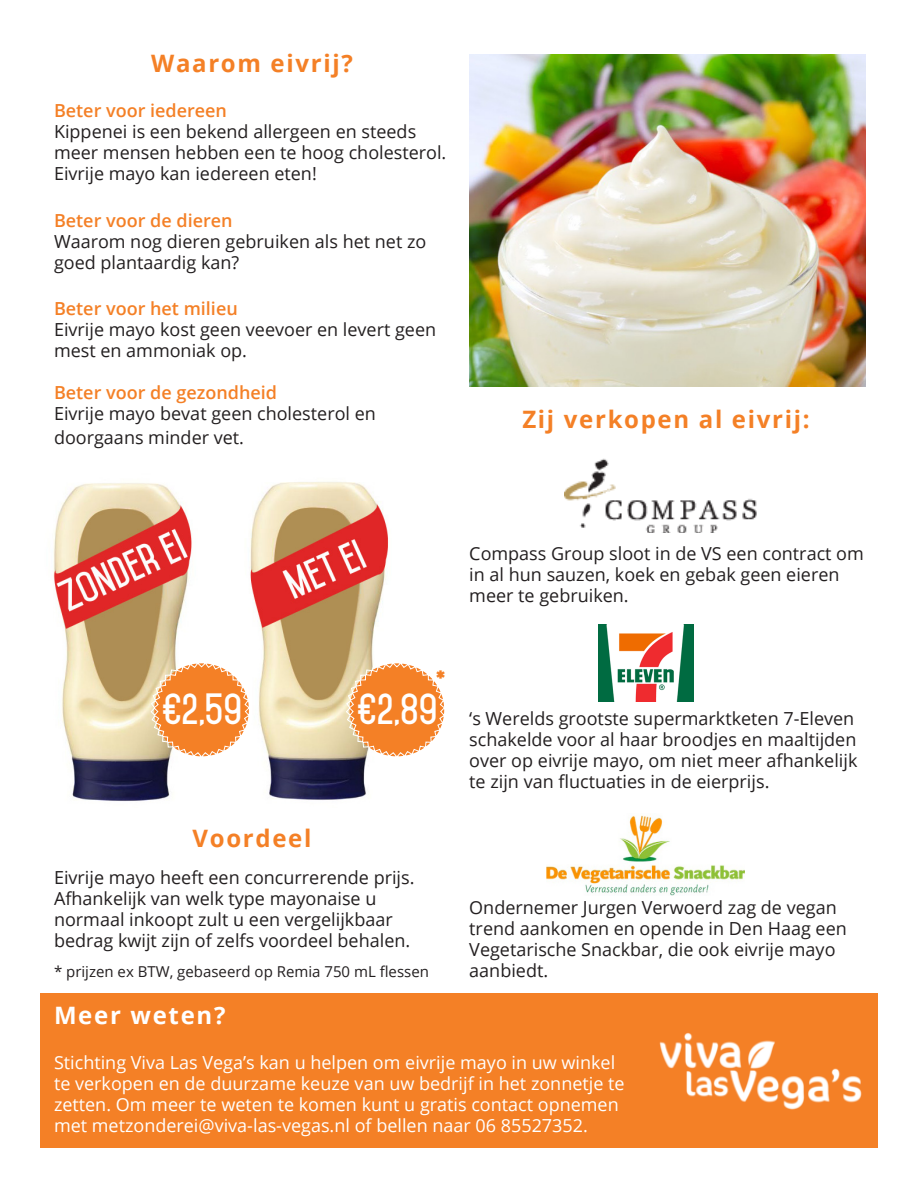
<style>
.page{position:relative;width:918px;height:1188px;background:#fff}
.page>*{position:absolute;margin:0;border:0;box-sizing:border-box;transform-origin:0 0}
.t1{font:700 37.5px "Mohave";color:#fff}
.t2{font:700 37.5px "Mohave";color:#f48026}
.t3{font:700 24px "Open Sans";letter-spacing:.07em;color:#f48026}
.t4{font:700 24px "Open Sans";letter-spacing:.07em;color:#fff}
.t5{font:18px/21px "Open Sans";color:#231f20}
.t6{font:18px/21px "Open Sans";color:#fff}
.t7{font:600 18px "Open Sans";color:#f48026}
.t8{font:15px "Open Sans";color:#231f20}
</style>
<div class="page">
<div style="left:40px;top:994px;width:838px;height:154px;background:#f48026"></div>
<img style="left:469px;top:54px;width:396px;height:333px">
<img style="left:659px;top:1033px;width:203px;height:77px">
<img style="left:250px;top:482px;width:138px;height:318px">
<img style="left:53px;top:483px;width:139px;height:318px">
<svg style="left:150px;top:659px;width:103px;height:101px"></svg>
<svg style="left:346px;top:659px;width:99px;height:101px"></svg>
<img style="left:598px;top:625px;width:95px;height:77px">
<img style="left:547px;top:815px;width:198px;height:81px">
<img style="left:564px;top:458px;width:193px;height:74px">
<h2 class="t3" style="left:151px;top:47px;width:203px">Waarom eivrij?</h2>
<p class="t7" style="left:54px;top:98px;width:175px">Beter voor iedereen</p>
<p class="t5" style="left:54px;top:121px;width:394px">Kippenei is een bekend allergeen en steeds meer mensen hebben een te hoog cholesterol.<br>Eivrije mayo kan iedereen eten!</p>
<p class="t7" style="left:54px;top:208px;width:180px">Beter voor de dieren</p>
<p class="t5" style="left:54px;top:230px;width:374px">Waarom nog dieren gebruiken als het net zo goed plantaardig kan?</p>
<p class="t7" style="left:54px;top:296px;width:185px">Beter voor het milieu</p>
<p class="t5" style="left:54px;top:319px;width:384px">Eivrije mayo kost geen veevoer en levert geen mest en ammoniak op.</p>
<p class="t7" style="left:54px;top:380px;width:225px">Beter voor de gezondheid</p>
<p class="t5" style="left:54px;top:402px;width:323px;line-height:23.2px">Eivrije mayo bevat geen cholesterol en doorgaans minder vet.</p>
<h2 class="t3" style="left:522px;top:402px;width:289px">Zij verkopen al eivrij:</h2>
<p class="t5" style="left:469px;top:542px;width:396px">Compass Group sloot in de VS een contract om in al hun sauzen, koek en gebak geen eieren meer te gebruiken.</p>
<h1 class="t2" style="left:435px;top:663px;width:13px">*</h1>
<h1 class="t1" style="left:162px;top:686px;width:82px">€2,59</h1>
<h1 class="t1" style="left:357px;top:686px;width:82px">€2,89</h1>
<h2 class="t3" style="left:193px;top:821px;width:120px">Voordeel</h2>
<p class="t5" style="left:54px;top:866px;width:362px">Eivrije mayo heeft een concurrerende prijs.<br>Afhankelijk van welk type mayonaise u normaal inkoopt zult u een vergelijkbaar bedrag kwijt zijn of zelfs voordeel behalen.</p>
<p class="t8" style="left:54px;top:961px;width:376px">* prijzen ex BTW, gebaseerd op Remia 750 mL flessen</p>
<h2 class="t4" style="left:54px;top:998px;width:173px">Meer weten?</h2>
<p class="t5" style="left:469px;top:708px;width:390px">‘s Werelds grootste supermarktketen 7-Eleven schakelde voor al haar broodjes en maaltijden over op eivrije mayo, om niet meer afhankelijk te zijn van fluctuaties in de eierprijs.</p>
<p class="t5" style="left:469px;top:897px;width:379px">Ondernemer Jurgen Verwoerd zag de vegan trend aankomen en opende in Den Haag een Vegetarische Snackbar, die ook eivrije mayo aanbiedt.</p>
<p class="t6" style="left:54px;top:1052px;width:572px">Stichting Viva Las Vega’s kan u helpen om eivrije mayo in uw winkel te verkopen en de duurzame keuze van uw bedrijf in het zonnetje te zetten. Om meer te weten te komen kunt u gratis contact opnemen met metzonderei@viva-las-vegas.nl of bellen naar 06 85527352.</p>
</div>
